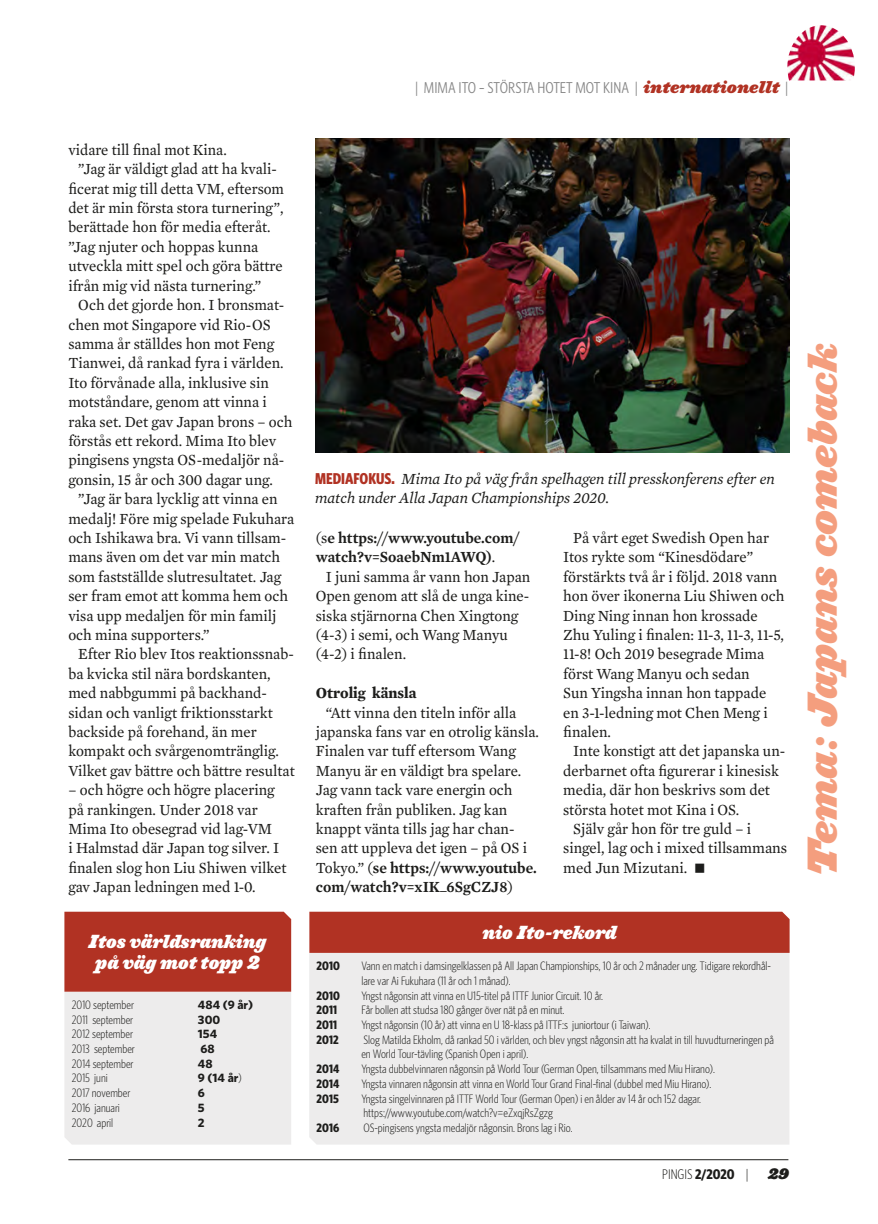
<style>
.page{position:relative;width:878px;height:1224px;background:#fff}
.page>*{position:absolute;margin:0;border:0;box-sizing:border-box;transform-origin:0 0}
.t1{font:38.5px "Ziggurat HTF Black Italic";letter-spacing:-.005em;color:#f49e7e}
.t2{font:17.5px/21px "Ziggurat HTF Black Italic";color:#fff;text-align:center;scale:.94 1}
.t3{font:15.75px/19.4px "Mercury Text G2 Roman";color:#1d1d1b;scale:.95 1}
.t4{font:15.75px "Mercury Text G2 Roman";color:#1d1d1b;scale:.94 1}
.t5{font:600 15.75px/19.4px "Mercury Text G2";color:#1d1d1b;scale:.95 1}
.t6{font:italic 15.75px/19.4px "Mercury Text G2";color:#1d1d1b}
.t7{font:condensed 15.75px "Whitney HTF";color:#878787}
.t8{font:15.75px "Mercury Text G2 Roman";color:#1d1d1b}
.t9{font:700 15.75px "Mercury Text G2";color:#1d1d1b;scale:.95 1}
.t10{font:300 condensed 14px "Whitney HTF";color:#1d1d1b}
.t11{font:14px "Ziggurat HTF Black Italic";color:#1d1d1b}
.t12{font:300 condensed 12.25px/14.7px "Whitney HTF";color:#1d1d1b}
.t13{font:700 condensed 12.25px "Whitney HTF";color:#1d1d1b}
.t14{font:700 12.25px "Whitney HTF";color:#1d1d1b}
.s1{font-weight:300;font-stretch:condensed}
.s2{font-family:"Ziggurat HTF Black Italic";font-stretch:normal;color:#b13223}
.s3{font-family:"Whitney HTF";font-weight:700;font-style:normal;font-stretch:condensed;color:#b13223}
.s4{font-family:"Mercury Text G2 Roman";font-weight:400}
.s5{font-weight:700}
</style>
<div class="page">
<hr style="left:68px;top:1159px;width:720px;height:1px;background:#1d1d1b">
<svg style="left:64px;top:911px;width:227px;height:233px;background:#d8aca7"></svg>
<div style="left:309px;top:952px;width:480px;height:192px;background:#edecec"></div>
<div style="left:309px;top:911px;width:480px;height:41px;background:#b13223"></div>
<img style="left:315px;top:138px;width:474px;height:314px">
<img style="left:787px;top:25px;width:67px;height:55px">
<p class="t4" style="left:68px;top:140px;width:170px">vidare till final mot Kina.</p>
<p class="t4" style="left:78px;top:160px;width:212px">”Jag är väldigt glad att ha kvali-</p>
<p class="t4" style="left:68px;top:179px;width:231px">ficerat mig till detta VM, eftersom</p>
<p class="t4" style="left:68px;top:198px;width:230px">det är min första stora turnering”,</p>
<p class="t4" style="left:68px;top:218px;width:216px">berättade hon för media efteråt.</p>
<p class="t3" style="left:68px;top:237px;width:201px">”Jag njuter och hoppas kunna</p>
<p class="t3" style="left:68px;top:256px;width:227px">utveckla mitt spel och göra bättre</p>
<p class="t3" style="left:68px;top:276px;width:204px">ifrån mig vid nästa turnering.”</p>
<p class="t3" style="left:78px;top:295px;width:218px">Och det gjorde hon. I bronsmat-</p>
<p class="t3" style="left:68px;top:314px;width:214px">chen mot Singapore vid Rio-OS</p>
<p class="t3" style="left:68px;top:334px;width:218px">samma år ställdes hon mot Feng</p>
<p class="t3" style="left:68px;top:353px;width:228px">Tianwei, då rankad fyra i världen.</p>
<p class="t3" style="left:68px;top:373px;width:212px">Ito förvånade alla, inklusive sin</p>
<p class="t3" style="left:68px;top:392px;width:210px">motståndare, genom att vinna i</p>
<p class="t3" style="left:68px;top:411px;width:237px">raka set. Det gav Japan brons – och</p>
<p class="t3" style="left:68px;top:431px;width:220px">förstås ett rekord. Mima Ito blev</p>
<p class="t3" style="left:68px;top:450px;width:229px">pingisens yngsta OS-medaljör nå-</p>
<p class="t3" style="left:68px;top:469px;width:217px">gonsin, 15 år och 300 dagar ung.</p>
<p class="t3" style="left:78px;top:489px;width:211px">”Jag är bara lycklig att vinna en</p>
<p class="t3" style="left:68px;top:508px;width:239px">medalj! Före mig spelade Fukuhara</p>
<p class="t3" style="left:68px;top:528px;width:231px">och Ishikawa bra. Vi vann tillsam-</p>
<p class="t3" style="left:68px;top:547px;width:224px">mans även om det var min match</p>
<p class="t3" style="left:68px;top:566px;width:225px">som fastställde slutresultatet. Jag</p>
<p class="t3" style="left:68px;top:586px;width:233px">ser fram emot att komma hem och</p>
<p class="t3" style="left:68px;top:605px;width:220px">visa upp medaljen för min familj</p>
<p class="t3" style="left:68px;top:625px;width:150px">och mina supporters.”</p>
<p class="t3" style="left:78px;top:644px;width:228px">Efter Rio blev Itos reaktionssnab-</p>
<p class="t3" style="left:68px;top:663px;width:214px">ba kvicka stil nära bordskanten,</p>
<p class="t3" style="left:68px;top:683px;width:210px">med nabbgummi på backhand-</p>
<p class="t3" style="left:68px;top:702px;width:217px">sidan och vanligt friktionsstarkt</p>
<p class="t3" style="left:68px;top:722px;width:200px">backside på forehand, än mer</p>
<p class="t3" style="left:68px;top:741px;width:223px">kompakt och svårgenomtränglig.</p>
<p class="t3" style="left:68px;top:760px;width:240px">Vilket gav bättre och bättre resultat</p>
<p class="t3" style="left:68px;top:780px;width:231px">– och högre och högre placering på rankingen. Under 2018 var<br>Mima Ito obesegrad vid lag-VM<br>i Halmstad där Japan tog silver. I finalen slog hon Liu Shiwen vilket gav Japan ledningen med 1-0.</p>
<p class="t2" style="left:89px;top:930px;width:190px">Itos världsranking på väg mot topp 2</p>
<p class="t12" style="left:72px;top:996px;width:64px">2010 september</p>
<p class="t14" style="left:198px;top:996px;width:57px">484 (9 år)</p>
<p class="t12" style="left:72px;top:1011px;width:63px">2011 september</p>
<p class="t14" style="left:198px;top:1011px;width:24px">300</p>
<p class="t12" style="left:72px;top:1026px;width:63px">2012 september</p>
<p class="t14" style="left:198px;top:1026px;width:21px">154</p>
<p class="t12" style="left:72px;top:1041px;width:64px">2013 september</p>
<p class="t14" style="left:200px;top:1041px;width:16px">68</p>
<p class="t12" style="left:72px;top:1055px;width:63px">2014 september</p>
<p class="t14" style="left:198px;top:1055px;width:16px">48</p>
<p class="t12" style="left:72px;top:1070px;width:37px">2015 juni</p>
<p class="t14" style="left:198px;top:1070px;width:45px">9 (14 år<span class="s1">)</span></p>
<p class="t12" style="left:72px;top:1085px;width:60px">2017 november</p>
<p class="t14" style="left:198px;top:1085px;width:9px">6</p>
<p class="t12" style="left:72px;top:1099px;width:50px">2016 januari</p>
<p class="t14" style="left:198px;top:1099px;width:8px">5</p>
<p class="t12" style="left:72px;top:1114px;width:43px">2020 april</p>
<p class="t14" style="left:198px;top:1114px;width:8px">2</p>
<p class="t7" style="left:415px;top:79px;width:374px">| MIMA ITO – STÖRSTA HOTET MOT KINA | <span class="s2">internationellt</span> |</p>
<p class="t6" style="left:315px;top:468px;width:461px"><span class="s3">MEDIAFOKUS.</span> Mima Ito på väg från spelhagen till presskonferens efter en match under Alla Japan Championships 2020.</p>
<p class="t5" style="left:315px;top:528px;width:216px"><span class="s4">(s</span>e https://www.youtube.com/ watch?v=SoaebNm1AWQ)<span class="s4">.</span></p>
<p class="t3" style="left:315px;top:566px;width:227px;text-indent:10px">I juni samma år vann hon Japan<br>Open genom att slå de unga kine&shy;siska stjärnorna Chen Xingtong (4-3) i semi, och Wang Manyu (4-2) i finalen.</p>
<p class="t9" style="left:315px;top:683px;width:107px">Otrolig känsla</p>
<p class="t3" style="left:315px;top:702px;width:236px;text-indent:10px">“Att vinna den titeln inför alla japanska fans var en otrolig känsla.<br>Finalen var tuff eftersom Wang<br>Manyu är en väldigt bra spelare.<br>Jag vann tack vare energin och kraften från publiken. Jag kan knappt vänta tills jag har chan&shy;sen att uppleva det igen – på OS i</p>
<p class="t5" style="left:315px;top:857px;width:234px"><span class="s4">Tokyo.” (</span>se https://www.youtube. com/watch?v=xIK_6SgCZJ8<span class="s4">)</span></p>
<p class="t3" style="left:563px;top:528px;width:234px;text-indent:10px">På vårt eget Swedish Open har<br>Itos rykte som “Kinesdödare” förstärkts två år i följd. 2018 vann hon över ikonerna Liu Shiwen och<br>Ding Ning innan hon krossade<br>Zhu Yuling i finalen: 11-3, 11-3, 11-5,<br>11-8! Och 2019 besegrade Mima först Wang Manyu och sedan<br>Sun Yingsha innan hon tappade en 3-1-ledning mot Chen Meng i finalen.</p>
<p class="t3" style="left:573px;top:741px;width:225px">Inte konstigt att det japanska un-</p>
<p class="t3" style="left:563px;top:760px;width:228px">derbarnet ofta figurerar i kinesisk</p>
<p class="t3" style="left:563px;top:780px;width:219px">media, där hon beskrivs som det</p>
<p class="t3" style="left:563px;top:799px;width:187px">största hotet mot Kina i OS.</p>
<p class="t3" style="left:573px;top:819px;width:189px">Själv går hon för tre guld – i</p>
<p class="t3" style="left:563px;top:838px;width:237px">singel, lag och i mixed tillsammans</p>
<p class="t8" style="left:563px;top:858px;width:144px">med Jun Mizutani. ■</p>
<p class="t2" style="left:482px;top:921px;width:144px">nio Ito-rekord</p>
<p class="t13" style="left:316px;top:958px;width:25px">2010</p>
<p class="t12" style="left:361px;top:958px;width:411px">Vann en match i damsingelklassen på All Japan Championships, 10 år och 2 månader ung. Tidigare rekordhål&shy;lare var Ai Fukuhara (11 år och 1 månad).</p>
<p class="t13" style="left:316px;top:987px;width:25px">2010</p>
<p class="t12" style="left:361px;top:987px;width:243px">Yngst någonsin att vinna en U15-titel på ITTF Junior Circuit. 10 år.</p>
<p class="t13" style="left:316px;top:1002px;width:22px">2011</p>
<p class="t12" style="left:361px;top:1002px;width:205px">Får bollen att studsa 180 gånger över nät på en minut.</p>
<p class="t13" style="left:316px;top:1017px;width:22px">2011</p>
<p class="t12" style="left:361px;top:1017px;width:291px">Yngst någonsin (10 år) att vinna en U 18-klass på ITTF:s juniortour (i Taiwan).</p>
<p class="t13" style="left:316px;top:1032px;width:24px">2012</p>
<p class="t12" style="left:361px;top:1031px;width:414px">Slog Matilda Ekholm, då rankad 50 i världen, och blev yngst någonsin att ha kvalat in till huvudturneringen på en World Tour-tävling (Spanish Open i april).</p>
<p class="t13" style="left:316px;top:1061px;width:24px">2014</p>
<p class="t12" style="left:361px;top:1061px;width:355px">Yngsta dubbelvinnaren någonsin på World Tour (German Open, tillsammans med Miu Hirano).</p>
<p class="t13" style="left:316px;top:1076px;width:24px">2014</p>
<p class="t12" style="left:361px;top:1075px;width:351px">Yngsta vinnaren någonsin att vinna en World Tour Grand Final-final (dubbel med Miu Hirano).</p>
<p class="t13" style="left:316px;top:1090px;width:24px">2015</p>
<p class="t12" style="left:361px;top:1090px;width:341px">Yngsta singelvinnaren på ITTF World Tour (German Open) i en ålder av 14 år och 152 dagar. https://www.youtube.com/watch?v=eZxqjRsZgzg</p>
<p class="t13" style="left:316px;top:1120px;width:24px">2016</p>
<p class="t12" style="left:363px;top:1119px;width:210px">OS-pingisens yngsta medaljör någonsin. Brons lag i Rio.</p>
<p class="t10" style="left:662px;top:1166px;width:88px">PINGIS <span class="s5">2/2020</span> |</p>
<p class="t11" style="left:767px;top:1162px;width:22px">29</p>
<h1 class="t1" style="left:790px;top:877px;width:536px;rotate:-90deg">Tema: Japans comeback</h1>
</div>
